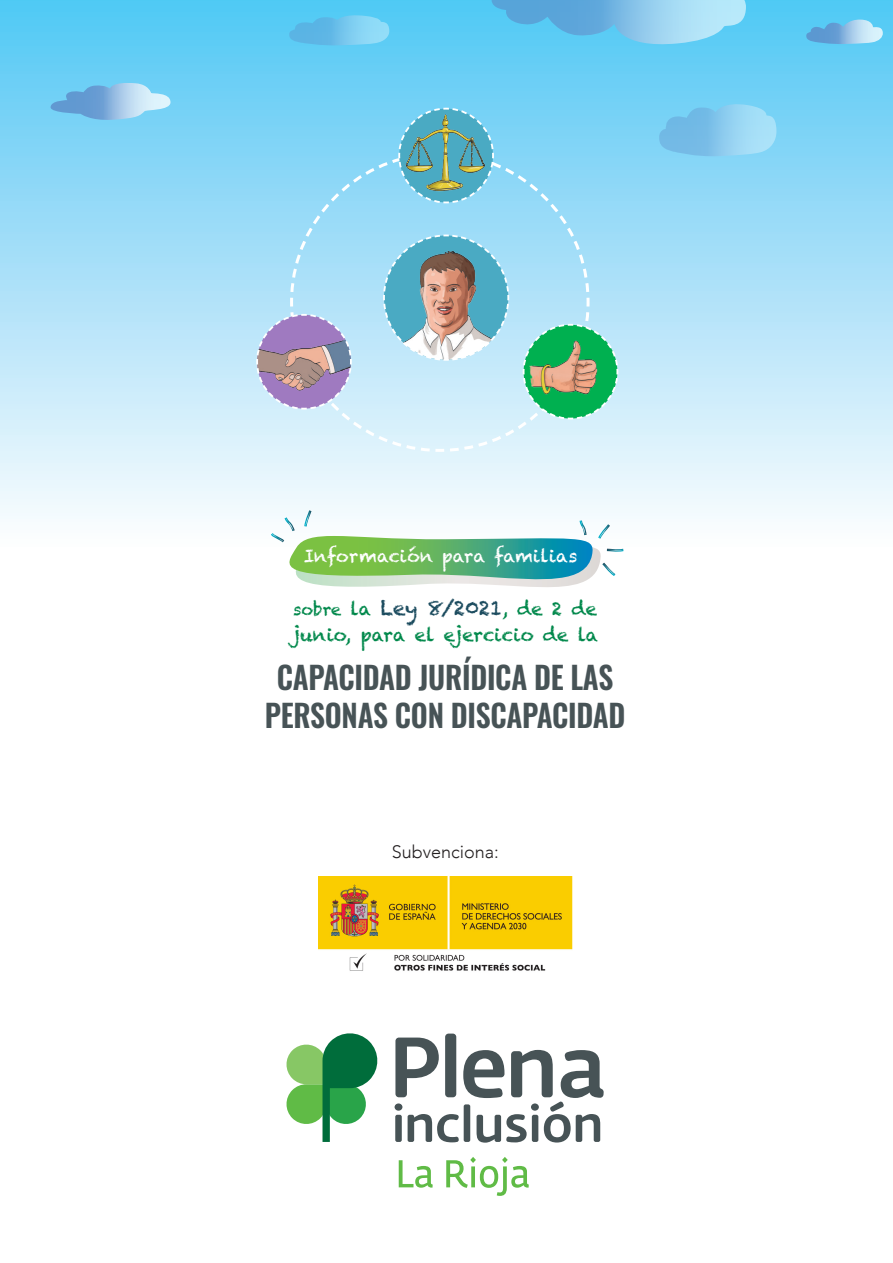
<style>
.page{position:relative;width:893px;height:1263px;background:#fff}
.page>*{position:absolute;margin:0;border:0;box-sizing:border-box;transform-origin:0 0}
.t1{font:31.2px "Oswald";letter-spacing:-.01em;color:#475356;scale:.95 1}
.t2{font:20.1px "Chalkduster";color:#1b4b5e}
.t3{font:18.3px "Chalkduster";color:#00884b}
.t4{font:300 18px "Avenir";color:#231f20}
.t5{font:17.7px "Chalkduster";color:#fff}
.s1{font-size:16.5px;color:#00884b}
.s2{font-size:18.3px;color:#00884b}
</style>
<div class="page">
<div style="left:0;top:0;width:893px;height:719px;background:linear-gradient(to bottom,#5cc9f4,#fff)"></div>
<svg style="left:286px;top:1033px;width:92px;height:109px"></svg>
<div style="left:445px;top:1033px;width:11px;height:64px;background:#475356;border-radius:3px"></div>
<svg style="left:395px;top:1037px;width:209px;height:106px"></svg>
<div style="left:395px;top:1115px;width:7px;height:27px;background:#475356;border-radius:2px"></div>
<div style="left:395px;top:1103px;width:7px;height:8px;background:#475356;border-radius:50%"></div>
<div style="left:531px;top:1103px;width:8px;height:8px;background:#475356;border-radius:50%"></div>
<svg style="left:399px;top:1160px;width:34px;height:28px"></svg>
<svg style="left:446px;top:1157px;width:83px;height:39px"></svg>
<svg style="left:255px;top:107px;width:364px;height:346px;background:#9cd0e0"></svg>
<svg style="left:268px;top:508px;width:358px;height:81px"></svg>
<svg style="left:492px;top:0;width:254px;height:46px;background:#78c6ec"></svg>
<svg style="left:658px;top:103px;width:119px;height:54px;background:#86ccef"></svg>
<svg style="left:50px;top:81px;width:121px;height:40px;background:#87c5ea"></svg>
<svg style="left:288px;top:14px;width:101px;height:32px;background:#6bc7ef"></svg>
<svg style="left:805px;top:19px;width:78px;height:25px;background:#82c2e9"></svg>
<img style="left:318px;top:876px;width:254px;height:95px">
<p class="t5" style="left:304px;top:545px;width:275px">Información para familias</p>
<p class="t2" style="left:293px;top:596px;width:305px"><span class="s1">sobre</span> <span class="s2">la</span> Ley 8/2021<span class="s2">, de 2 de</span></p>
<p class="t3" style="left:291px;top:624px;width:309px">junio, para el ejercicio de la</p>
<p class="t1" style="left:277px;top:650px;width:356px">CAPACIDAD JURÍDICA DE LAS</p>
<p class="t1" style="left:265px;top:687px;width:381px">PERSONAS CON DISCAPACIDAD</p>
<p class="t4" style="left:392px;top:841px;width:109px">Subvenciona:</p>
</div>
